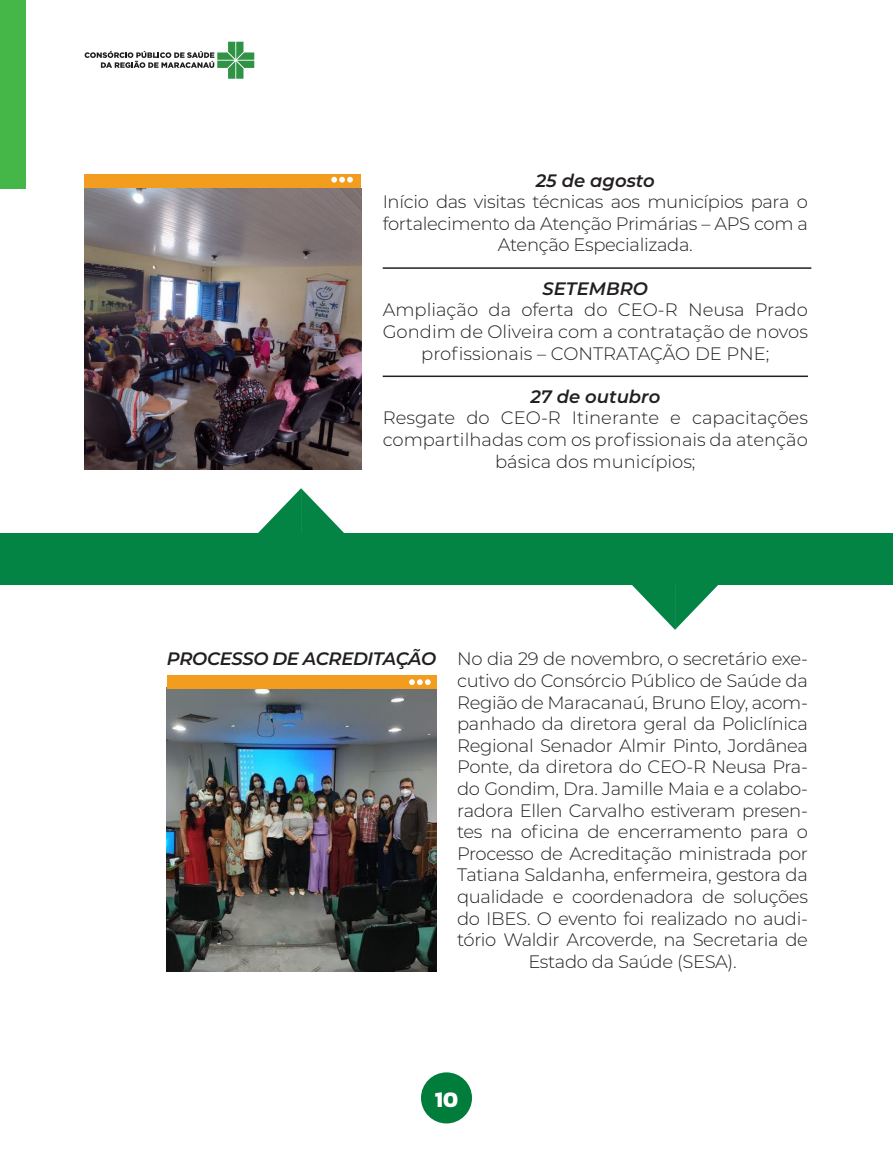
<style>
.page{position:relative;width:893px;height:1149px;background:#fff}
.page>*{position:absolute;margin:0;border:0;box-sizing:border-box;transform-origin:0 0}
.t1{font:700 22.5px "Kanit";color:#fff}
.Estilo_de_parágrafo{font:300 18px/21.6px "Montserrat";letter-spacing:-.02em;color:#231f20;text-align:center}
.Estilo_de_parágrafo-2{font:300 18px/21.6px "Montserrat";color:#231f20;text-align:center}
.Estilo_de_parágrafo-3{font:italic 600 18px "Montserrat";letter-spacing:-.02em;color:#231f20}
.Estilo_de_parágrafo-4{font:italic 600 18px "Montserrat";color:#231f20}
</style>
<div class="page">
<div style="left:421px;top:1071px;width:51px;height:52px;background:#007d3a;border-radius:50%"></div>
<img style="left:167px;top:688px;width:269px;height:283px">
<div style="left:167px;top:675px;width:269px;height:13px;background:#f29d1d"></div>
<svg style="left:409px;top:679px;width:22px;height:5px"></svg>
<div style="left:0;top:0;width:26px;height:188px;background:#45b749"></div>
<svg style="left:85px;top:42px;width:169px;height:37px"></svg>
<img style="left:84px;top:188px;width:277px;height:281px">
<div style="left:84px;top:174px;width:277px;height:14px;background:#f29d1d"></div>
<svg style="left:331px;top:177px;width:22px;height:5px"></svg>
<hr style="left:383px;top:267px;width:428px;height:2px;background:#231f20">
<hr style="left:383px;top:375px;width:425px;height:2px;background:#231f20">
<div style="left:0;top:533px;width:893px;height:51px;background:#038445"></div>
<svg style="left:258px;top:488px;width:86px;height:45px"></svg>
<svg style="left:632px;top:584px;width:86px;height:45px"></svg>
<p class="Estilo_de_parágrafo-3" style="left:536px;top:167px;width:121px">25 de agosto</p>
<p class="Estilo_de_parágrafo" style="left:383px;top:190px;width:427px">Início das visitas técnicas aos municípios para o fortalecimento da Atenção Primárias – APS com a<br>Atenção Especializada.</p>
<p class="Estilo_de_parágrafo-4" style="left:543px;top:275px;width:107px">SETEMBRO</p>
<p class="Estilo_de_parágrafo-2" style="left:383px;top:298px;width:427px">Ampliação da oferta do CEO-R Neusa Prado<br>Gondim de Oliveira com a contratação de novos profissionais – CONTRATAÇÃO DE PNE;</p>
<p class="Estilo_de_parágrafo-4" style="left:530px;top:383px;width:131px">27 de outubro</p>
<p class="Estilo_de_parágrafo-2" style="left:383px;top:406px;width:427px">Resgate do CEO-R Itinerante e capacitações compartilhadas com os profissionais da atenção básica dos municípios;</p>
<p class="Estilo_de_parágrafo-3" style="left:167px;top:646px;width:271px">PROCESSO DE ACREDITAÇÃO</p>
<p class="Estilo_de_parágrafo" style="left:457px;top:647px;width:352px">No dia 29 de novembro, o secretário exe&shy;cutivo do Consórcio Público de Saúde da Região de Maracanaú, Bruno Eloy, acom&shy;panhado da diretora geral da Policlínica Regional Senador Almir Pinto, Jordânea Ponte, da diretora do CEO-R Neusa Pra&shy;do Gondim, Dra. Jamille Maia e a colabo&shy;radora Ellen Carvalho estiveram presen&shy;tes na oficina de encerramento para o Processo de Acreditação ministrada por Tatiana Saldanha, enfermeira, gestora da qualidade e coordenadora de soluções do IBES. O evento foi realizado no audi&shy;tório Waldir Arcoverde, na Secretaria de Estado da Saúde (SESA).</p>
<p class="t1" style="left:435px;top:1081px;width:25px">10</p>
</div>
